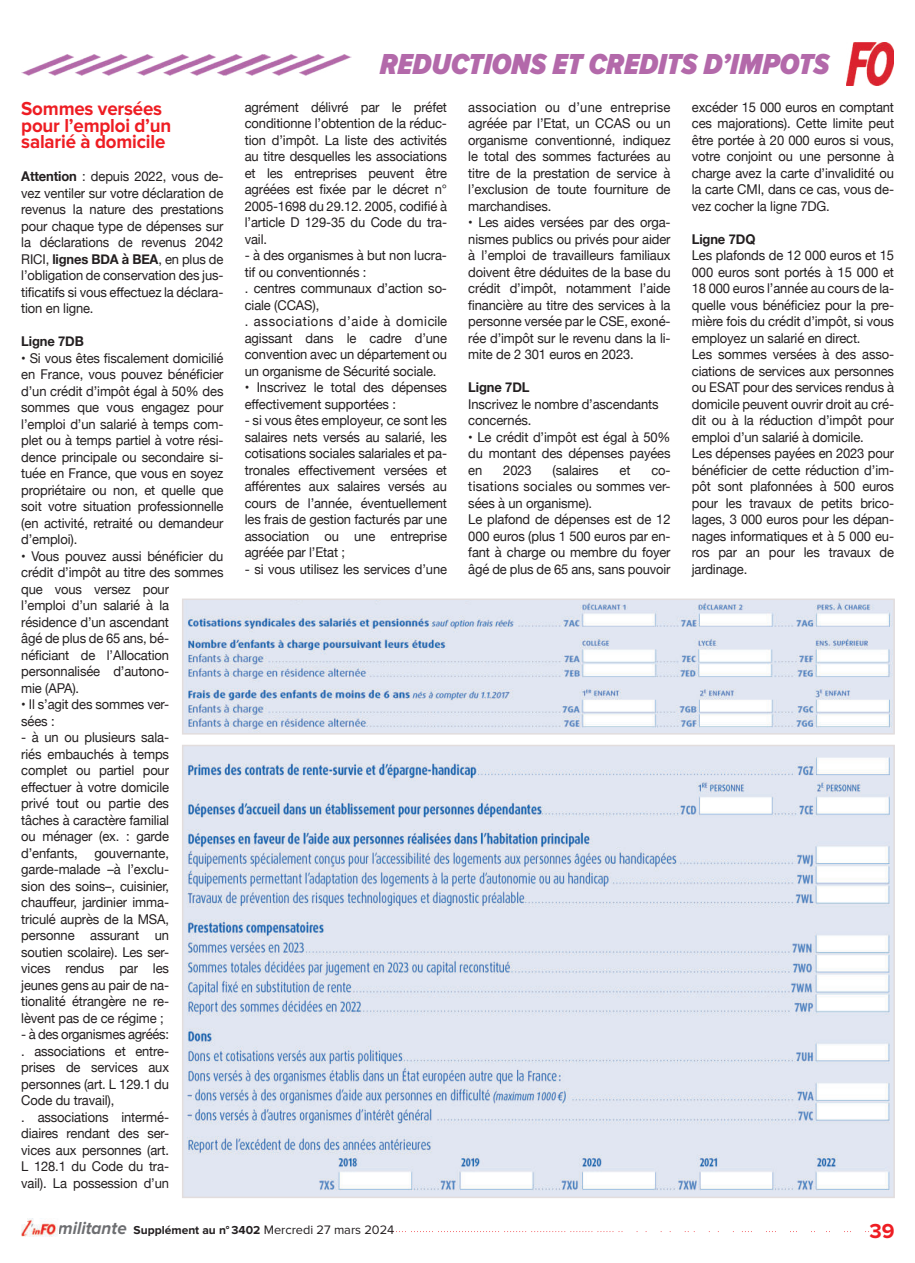
<style>
.page{position:relative;width:915px;height:1263px;background:#fff}
.page>*{position:absolute;margin:0;border:0;box-sizing:border-box;transform-origin:0 0}
.t1{font:italic 900 30px "Proxima Nova Cond";color:#b369aa}
.t2{font:700 21px "Proxima Nova";color:#ee1d23}
.t3{font:700 19.5px/16.5px "Proxima Nova";letter-spacing:-.01em;color:#ee1d23;scale:.96 1}
.t4{font:13.5px/16.5px "Helvetica Neue";letter-spacing:-.01em;color:#231f20;text-align:justify;scale:.96 1}
.t5{font:700 13.5px "Helvetica Neue";letter-spacing:-.01em;color:#231f20;scale:.96 1}
.t6{font:700 12px "Proxima Nova";color:#231f20}
.s1{font-weight:700}
.s2{font-family:"Helvetica Neue";font-weight:400;color:#fff}
.s3{font-style:italic;font-size:18px;color:#6d6e71}
.s4{font-weight:400;font-size:12.75px}
</style>
<div class="page">
<img style="left:846px;top:43px;width:47px;height:42px">
<svg style="left:390px;top:1231px;width:476px;height:1px"></svg>
<img style="left:21px;top:1218px;width:37px;height:19px">
<img style="left:185px;top:601px;width:706px;height:131px">
<div style="left:182px;top:598px;width:712px;height:137px;border:2px solid #e2dddd"></div>
<img style="left:185px;top:748px;width:706px;height:447px">
<div style="left:182px;top:745px;width:712px;height:453px;border:2px solid #e2dddd"></div>
<img style="left:270px;top:54px;width:82px;height:22px">
<img style="left:154px;top:54px;width:116px;height:22px">
<img style="left:21px;top:54px;width:133px;height:22px">
<h3 class="t3" style="left:21px;top:101px;width:158px">Sommes versées pour l’emploi d’un salarié à domicile</h3>
<p class="t4" style="left:21px;top:169px;width:212px"><span class="s1">Attention</span> : depuis 2022, vous de&shy;vez ventiler sur votre déclaration de revenus la nature des prestations pour chaque type de dépenses sur la déclarations de revenus 2042<br>RICI, <span class="s1">lignes BDA à BEA</span>, en plus de l’obligation de conservation des jus&shy;tificatifs si vous effectuez la déclara&shy;tion en ligne.</p>
<p class="t5" style="left:21px;top:331px;width:67px">Ligne 7DB</p>
<p class="t4" style="left:21px;top:350px;width:212px">• Si vous êtes fiscalement domicilié en France, vous pouvez bénéficier d’un crédit d’impôt égal à 50% des sommes que vous engagez pour l’emploi d’un salarié à temps com&shy;plet ou à temps partiel à votre rési&shy;dence principale ou secondaire si&shy;tuée en France, que vous en soyez propriétaire ou non, et quelle que soit votre situation professionnelle (en activité, retraité ou demandeur d’emploi).</p>
<p class="t4" style="left:21px;top:548px;width:212px;text-align:left">• Vous pouvez aussi bénéficier du crédit d’impôt au titre des sommes que vous versez pour<br>l’emploi d’un salarié à la résidence d’un ascendant<br>âgé de plus de 65 ans, bé-<br>néficiant de l’Allocation personnalisée d’autono-<br>mie (APA).</p>
<p class="t4" style="left:21px;top:697px;width:155px">• Il s’agit des sommes ver&shy;sées :</p>
<p class="t4" style="left:21px;top:730px;width:155px">- à un ou plusieurs sala&shy;riés embauchés à temps complet ou partiel pour effectuer à votre domicile privé tout ou partie des tâches à caractère familial ou ménager (ex. : garde d’enfants, gouvernante, garde-malade –à l’exclu&shy;sion des soins–, cuisinier, chauffeur, jardinier imma&shy;triculé auprès de la MSA, personne assurant un soutien scolaire). Les ser&shy;vices rendus par les jeunes gens au pair de na&shy;tionalité étrangère ne re&shy;lèvent pas de ce régime ;</p>
<p class="t4" style="left:21px;top:1027px;width:155px;text-align:left">- à des organismes agréés: . associations et entre&shy;prises de services aux personnes (art. L 129.1 du<br>Code du travail),<br>. associations intermé&shy;diaires rendant des ser&shy;vices aux personnes (art.<br>L 128.1 du Code du tra&shy;vail). La possession d’un</p>
<h1 class="t1" style="left:379px;top:51px;width:451px">REDUCTIONS ET CREDITS D’IMPOTS</h1>
<p class="t4" style="left:245px;top:99px;width:212px">agrément délivré par le préfet conditionne l’obtention de la réduc&shy;tion d’impôt. La liste des activités au titre desquelles les associations et les entreprises peuvent être agréées est fixée par le décret n° 2005-1698 du 29.12. 2005, codifié à l’article D 129-35 du Code du tra&shy;vail.</p>
<p class="t4" style="left:245px;top:248px;width:212px;text-align:left">- à des organismes à but non lucra&shy;tif ou conventionnés :<br>. centres communaux d’action so&shy;ciale (CCAS),<br>. associations d’aide à domicile agissant dans le cadre d’une convention avec un département ou un organisme de Sécurité sociale.</p>
<p class="t4" style="left:245px;top:380px;width:212px">• Inscrivez le total des dépenses effectivement supportées :</p>
<p class="t4" style="left:245px;top:413px;width:212px">- si vous êtes employeur, ce sont les salaires nets versés au salarié, les cotisations sociales salariales et pa&shy;tronales effectivement versées et afférentes aux salaires versés au cours de l’année, éventuellement les frais de gestion facturés par une association ou une entreprise agréée par l’Etat ;</p>
<p class="t4" style="left:245px;top:561px;width:212px">- si vous utilisez les services d’une</p>
<p class="t4" style="left:468px;top:99px;width:212px">association ou d’une entreprise agréée par l’Etat, un CCAS ou un organisme conventionné, indiquez le total des sommes facturées au titre de la prestation de service à l’exclusion de toute fourniture de marchandises.</p>
<p class="t4" style="left:468px;top:215px;width:212px">• Les aides versées par des orga&shy;nismes publics ou privés pour aider à l’emploi de travailleurs familiaux doivent être déduites de la base du crédit d’impôt, notamment l’aide financière au titre des services à la personne versée par le CSE, exoné&shy;rée d’impôt sur le revenu dans la li&shy;mite de 2 301 euros en 2023.</p>
<p class="t5" style="left:468px;top:377px;width:65px">Ligne 7DL</p>
<p class="t4" style="left:468px;top:396px;width:200px">Inscrivez le nombre d’ascendants concernés.</p>
<p class="t4" style="left:468px;top:429px;width:212px">• Le crédit d’impôt est égal à 50% du montant des dépenses payées en</p>
<p class="t4" style="left:503px;top:462px;width:31px">2023</p>
<p class="t4" style="left:552px;top:462px;width:49px">(salaires</p>
<p class="t4" style="left:619px;top:462px;width:13px">et</p>
<p class="t4" style="left:468px;top:462px;width:212px;text-align:left;text-indent:183px">co&shy;tisations sociales ou sommes ver&shy;sées à un organisme).<br>Le plafond de dépenses est de 12<br>000 euros (plus 1 500 euros par en&shy;fant à charge ou membre du foyer âgé de plus de 65 ans, sans pouvoir</p>
<p class="t4" style="left:691px;top:99px;width:212px">excéder 15 000 euros en comptant ces majorations). Cette limite peut être portée à 20 000 euros si vous, votre conjoint ou une personne à charge avez la carte d’invalidité ou la carte CMI, dans ce cas, vous de&shy;vez cocher la ligne 7DG.</p>
<p class="t5" style="left:691px;top:228px;width:68px">Ligne 7DQ</p>
<p class="t4" style="left:691px;top:248px;width:212px;text-align:left">Les plafonds de 12 000 euros et 15<br>000 euros sont portés à 15 000 et<br>18 000 euros l’année au cours de la&shy;quelle vous bénéficiez pour la pre&shy;mière fois du crédit d’impôt, si vous employez un salarié en direct.<br>Les sommes versées à des asso&shy;ciations de services aux personnes ou ESAT pour des services rendus à domicile peuvent ouvrir droit au cré&shy;dit ou à la réduction d’impôt pour emploi d’un salarié à domicile.<br>Les dépenses payées en 2023 pour bénéficier de cette réduction d’im&shy;pôt sont plafonnées à 500 euros pour les travaux de petits brico&shy;lages, 3 000 euros pour les dépan&shy;nages informatiques et à 5 000 eu&shy;ros par an pour les travaux de jardinage.</p>
<p class="t6" style="left:56px;top:1225px;width:340px"><span class="s2">l</span><span class="s3">militante</span> Supplément au n° 3402 <span class="s4">Mercredi 27 mars 2024</span></p>
<h2 class="t2" style="left:869px;top:1222px;width:27px">39</h2>
</div>
